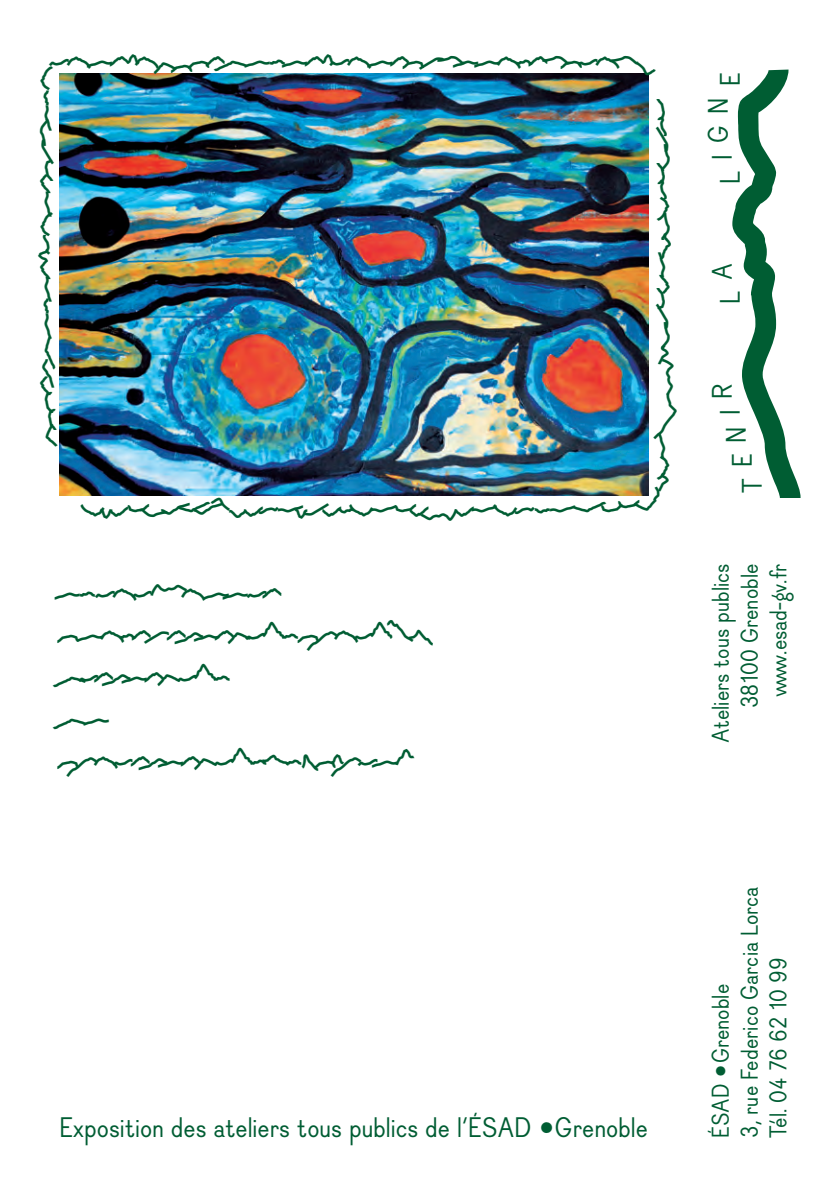
<style>
.page{position:relative;width:840px;height:1191px;background:#fff}
.page>*{position:absolute;margin:0;border:0;box-sizing:border-box;transform-origin:0 0}
.t1{font:344px "Dauphine Dings";color:#005d33}
.t2{font:42px/42px "Dauphine Dings";color:#005d33}
.t3{font:28px "Dauphine";color:#005d33}
.t4{font:24px/28.8px "Dauphine";color:#005d33}
</style>
<div class="page">
<img style="left:59px;top:73px;width:589px;height:423px">
<p class="t2" style="left:51px;top:41px;width:606px">há d j lá nkk jb ded j lhá d jkpâd dáe j âkháâ 8</p>
<p class="t2" style="left:25px;top:445px;width:382px;rotate:-90deg">nkk jabded jlhá d jkpâdeá</p>
<p class="t2" style="left:685px;top:101px;width:403px;rotate:90deg">khpâkháâà d jkpâzÁ Ê dázi</p>
<p class="t2" style="left:654px;top:532px;width:570px;rotate:-180deg">nkk b dehá d j Á jk dáe jp ld h j ç8ab a âk j lá</p>
<p class="t2" style="left:59px;top:573px;width:374px">dehá h Á á dd h j<br>k dáe jp jad jnhgekqá hgeZ b h jad jn hge<br>b d<br>kqá h jad jn hgeà efklqhdc</p>
<h1 class="t1" style="left:558px;top:460px;width:419px;rotate:-90deg">dei</h1>
<p class="t3" style="left:707px;top:184px;width:113px;rotate:-90deg">LIGNE</p>
<p class="t3" style="left:711px;top:304px;width:43px;rotate:-90deg">L A</p>
<p class="t3" style="left:721px;top:493px;width:112px;rotate:-90deg">TENIR</p>
<p class="t4" style="left:707px;top:743px;width:181px;text-align:right;rotate:-90deg">Ateliers tous publics<br>38100 Grenoble www.esad-gv.fr</p>
<p class="t3" style="left:59px;top:1113px;width:589px">Exposition des ateliers tous publics de l’ÉSAD •Grenoble</p>
<p class="t4" style="left:707px;top:1137px;width:252px;rotate:-90deg">ÉSAD •Grenoble<br>3, rue Federico Garcia Lorca<br>Tél. 04 76 62 10 99</p>
</div>
